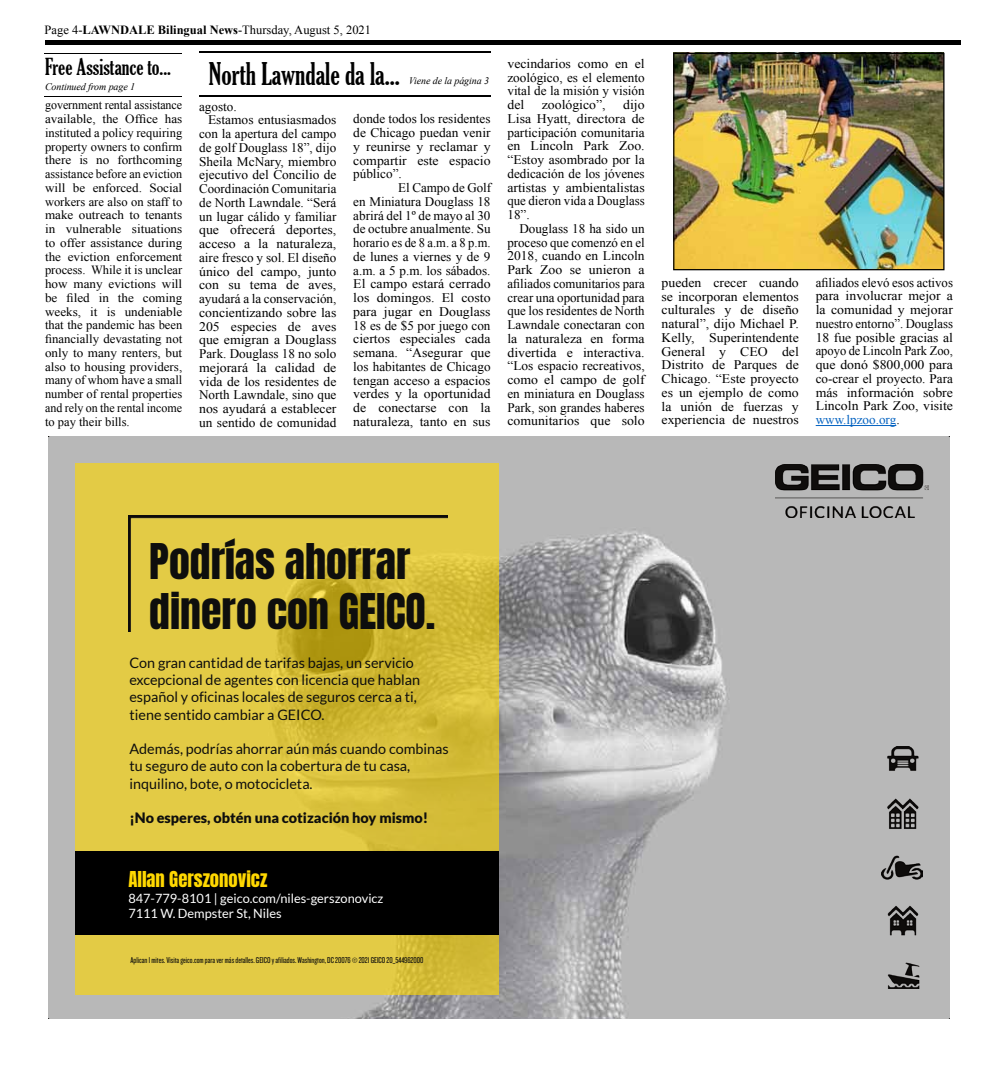
<style>
.page{position:relative;width:998px;height:1065px;background:#fff}
.page>*{position:absolute;margin:0;border:0;box-sizing:border-box;transform-origin:0 0}
.t1{font:41.88px/50.2px "Anton";color:#0e0e0d}
.t2{font:extra-condensed 30px "Gloucester";color:#000}
.t3{font:extra-condensed 22.5px "Gloucester";color:#000}
.t4{font:18.62px "Anton";color:#ffd800}
.t5{font:14.38px/17.2px "Lato";color:#0e0e0d}
.t6{font:900 14.38px "Lato";color:#0e0e0d}
.t7{font:13.12px/13.8px "Times New Roman";color:#000;text-align:justify}
.t8{font:13.12px/13.8px "Times New Roman";color:#000;text-align:justify;scale:1.05 1}
.t9{font:13.12px "Times New Roman";color:#000;scale:1.04 1}
.t10{font:12.75px/15.4px "Lato";color:#fff}
.t11{font:12.5px/13.8px "Times New Roman";color:#000;text-align:justify;scale:.96 1}
.t12{font:12.5px "Times New Roman";color:#000}
.t13{font:italic 10px "Times New Roman";letter-spacing:-.01em;color:#000}
.t14{font:8.88px "Knockout HTF28 Junior Featherwt";color:#0e0e0d}
.s1{font-weight:700}
.s2{color:#0563c1}
</style>
<div class="page">
<div style="left:45px;top:40px;width:915px;height:5px;background:#000"></div>
<img style="left:49px;top:436px;width:900px;height:583px">
<div style="left:75px;top:463px;width:424px;height:531px;background:#ffd800;opacity:.62"></div>
<img style="left:128px;top:516px;width:319px;height:115px">
<div style="left:75px;top:851px;width:424px;height:84px;background:#000"></div>
<img style="left:776px;top:464px;width:152px;height:53px">
<img style="left:881px;top:747px;width:41px;height:242px">
<hr style="left:45px;top:53px;width:137px;height:1px;background:#000">
<hr style="left:45px;top:97px;width:137px;height:1px;background:#000">
<hr style="left:815px;top:425px;width:81px;height:1px;background:#0563c1">
<hr style="left:199px;top:51px;width:291px;height:2px;background:#000">
<hr style="left:199px;top:95px;width:291px;height:2px;background:#000">
<img style="left:673px;top:52px;width:270px;height:216px">
<div style="left:673px;top:53px;width:271px;height:217px;border:1px solid #000"></div>
<p class="t12" style="left:45px;top:21px;width:328px">Page 4-<span class="s1">LAWNDALE Bilingual News</span>-Thursday, August 5, 2021</p>
<h3 class="t3" style="left:45px;top:54px;width:127px">Free Assistance to...</h3>
<p class="t13" style="left:45px;top:80px;width:92px">Continued from page 1</p>
<h2 class="t2" style="left:209px;top:57px;width:192px">North Lawndale da la...</h2>
<p class="t13" style="left:409px;top:73px;width:82px">Viene de la página 3</p>
<p class="t11" style="left:45px;top:98px;width:144px">government rental assistance available, the Office has instituted a policy requiring property owners to confirm there is no forthcoming assistance before an eviction will be enforced. Social workers are also on staff to make outreach to tenants in vulnerable situations to offer assistance during the eviction enforcement process. While it is unclear how many evictions will be filed in the coming weeks, it is undeniable that the pandemic has been financially devastating not only to many renters, but also to housing providers, many of whom have a small number of rental properties and rely on the rental income to pay their bills.</p>
<p class="t7" style="left:199px;top:99px;width:39px">agosto.</p>
<p class="t7" style="left:208px;top:113px;width:130px">Estamos entusiasmados</p>
<p class="t7" style="left:199px;top:127px;width:139px">con la apertura del campo</p>
<p class="t7" style="left:199px;top:140px;width:139px">de golf Douglass 18”, dijo</p>
<p class="t7" style="left:199px;top:154px;width:139px">Sheila McNary, miembro</p>
<p class="t7" style="left:199px;top:168px;width:139px">ejecutivo del Concilio de</p>
<p class="t7" style="left:199px;top:182px;width:139px">Coordinación Comunitaria</p>
<p class="t7" style="left:199px;top:195px;width:139px">de North Lawndale. “Será</p>
<p class="t7" style="left:199px;top:209px;width:139px">un lugar cálido y familiar</p>
<p class="t8" style="left:199px;top:223px;width:132px">que ofrecerá deportes,</p>
<p class="t8" style="left:199px;top:237px;width:132px">acceso a la naturaleza,</p>
<p class="t7" style="left:199px;top:250px;width:139px">aire fresco y sol. El diseño</p>
<p class="t8" style="left:199px;top:264px;width:132px">único del campo, junto</p>
<p class="t8" style="left:199px;top:278px;width:132px">con su tema de aves,</p>
<p class="t7" style="left:199px;top:292px;width:139px">ayudará a la conservación,</p>
<p class="t8" style="left:199px;top:305px;width:132px">concientizando sobre las</p>
<p class="t8" style="left:199px;top:319px;width:132px">205 especies de aves</p>
<p class="t8" style="left:199px;top:333px;width:132px">que emigran a Douglass</p>
<p class="t7" style="left:199px;top:347px;width:139px">Park. Douglass 18 no solo</p>
<p class="t8" style="left:199px;top:360px;width:132px">mejorará la calidad de</p>
<p class="t9" style="left:199px;top:372px;width:133px">vida de los residentes de</p>
<p class="t7" style="left:199px;top:388px;width:139px">North Lawndale, sino que</p>
<p class="t8" style="left:199px;top:402px;width:132px">nos ayudará a establecer</p>
<p class="t7" style="left:199px;top:415px;width:139px">un sentido de comunidad</p>
<p class="t7" style="left:353px;top:112px;width:139px">donde todos los residentes de Chicago puedan venir y reunirse y reclamar y compartir este espacio público”.</p>
<p class="t7" style="left:353px;top:181px;width:139px;text-indent:45px">El Campo de Golf en Miniatura Douglass 18 abrirá del 1º de mayo al 30 de octubre anualmente. Su horario es de 8 a.m. a 8 p.m. de lunes a viernes y de 9 a.m. a 5 p.m. los sábados.<br>El campo estará cerrado los domingos. El costo para jugar en Douglass 18 es de $5 por juego con ciertos especiales cada semana. “Asegurar que los habitantes de Chicago tengan acceso a espacios verdes y la oportunidad de conectarse con la naturaleza, tanto en sus</p>
<p class="t8" style="left:507px;top:56px;width:132px">vecindarios como en el zoológico, es el elemento vital de la misión y visión del</p>
<p class="t8" style="left:507px;top:98px;width:132px;text-indent:116px">dijo Lisa Hyatt, directora de participación comunitaria en Lincoln Park Zoo. “Estoy asombrado por la dedicación de los jóvenes artistas y ambientalistas que dieron vida a Douglass 18”.</p>
<p class="t7" style="left:507px;top:221px;width:139px;text-indent:12px">Douglass 18 ha sido un proceso que comenzó en el 2018, cuando en Lincoln Park Zoo se unieron a afiliados comunitarios para crear una oportunidad para que los residentes de North Lawndale conectaran con la naturaleza en forma divertida e interactiva. “Los espacio recreativos, como el campo de golf en miniatura en Douglass Park, son grandes haberes comunitarios que solo</p>
<p class="t8" style="left:542px;top:98px;width:62px">zoológico”,</p>
<p class="t8" style="left:661px;top:275px;width:132px">pueden crecer cuando se incorporan elementos culturales y de diseño natural”, dijo Michael P.<br>Kelly, Superintendente General y CEO del Distrito de Parques de Chicago. “Este proyecto es un ejemplo de como la unión de fuerzas y experiencia de nuestros</p>
<p class="t7" style="left:815px;top:275px;width:139px">afiliados elevó esos activos para involucrar mejor a la comunidad y mejorar nuestro entorno”. Douglass 18 fue posible gracias al apoyo de Lincoln Park Zoo, que donó $800,000 para co-crear el proyecto. Para más información sobre Lincoln Park Zoo, visite <span class="s2">www.lpzoo.org</span>.</p>
<h1 class="t1" style="left:149px;top:539px;width:288px">Podrías ahorrar dinero con GEICO.</h1>
<p class="t5" style="left:129px;top:654px;width:292px">Con gran cantidad de tarifas bajas, un servicio excepcional de agentes con licencia que hablan español y oficinas locales de seguros cerca a ti, tiene sentido cambiar a GEICO.</p>
<p class="t5" style="left:129px;top:740px;width:321px">Además, podrías ahorrar aún más cuando combinas tu seguro de auto con la cobertura de tu casa, inquilino, bote, o motocicleta.</p>
<p class="t6" style="left:129px;top:809px;width:300px">¡No esperes, obtén una cotización hoy mismo!</p>
<h3 class="t4" style="left:128px;top:870px;width:140px">Allan Gerszonovicz</h3>
<p class="t10" style="left:128px;top:890px;width:257px">847-779-8101 | geico.com/niles-gerszonovicz<br>7111 W. Dempster St, Niles</p>
<p class="t14" style="left:130px;top:956px;width:294px">Aplican límites. Visita geico.com para ver más detalles. GEICO y afiliados. Washington, DC 20076 © 2021 GEICO 20_544962000</p>
</div>
